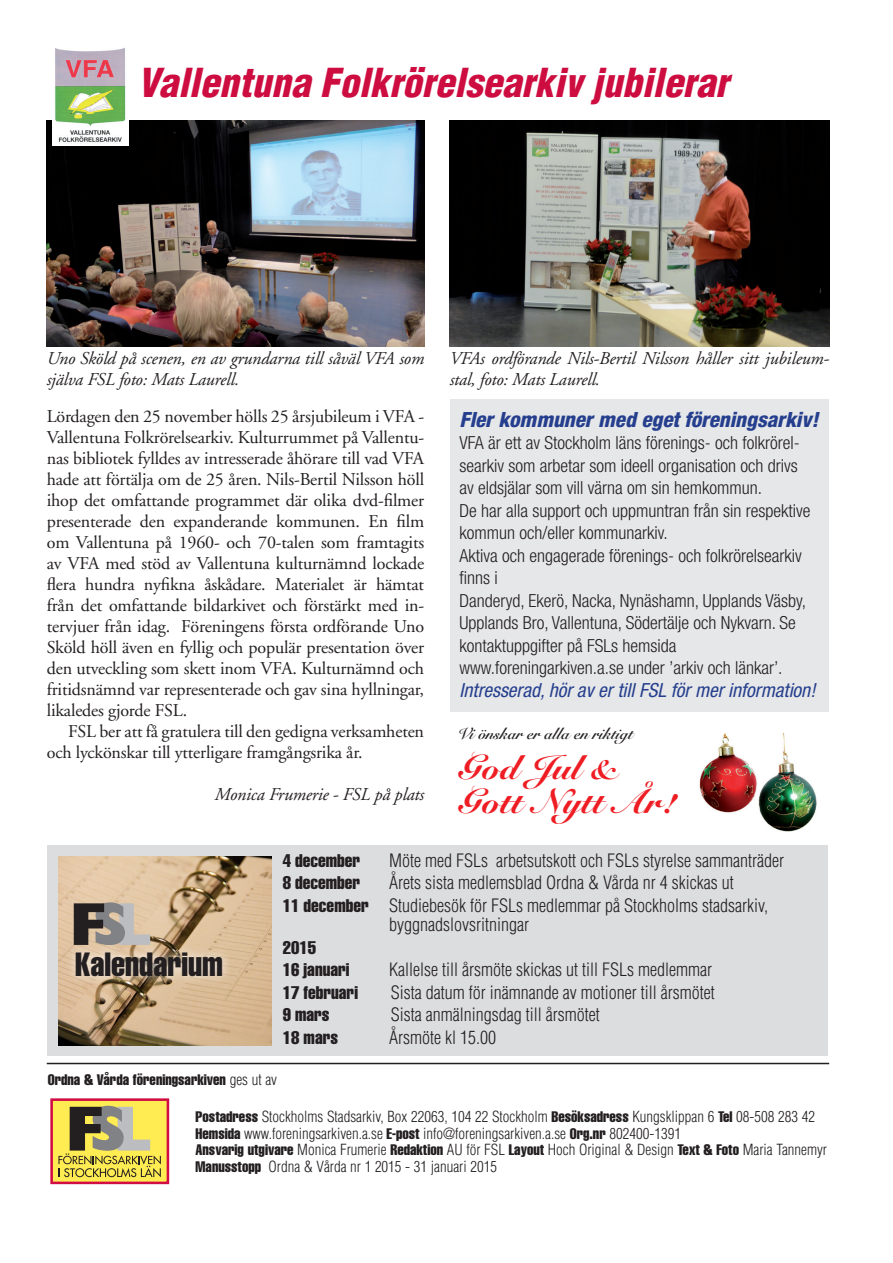
<style>
.page{position:relative;width:893px;height:1263px;background:#fff}
.page>*{position:absolute;margin:0;border:0;box-sizing:border-box;transform-origin:0 0}
.t1{font:italic 900 condensed 39px "Helvetica LT Std";color:#cd0d40}
.t2{font:33.9px/33.9px "Snell Roundhand LT Std Blk Scr";color:#ee1d23}
.t3{font:33px "Helvetica LT Std Comp";color:#231f20}
.t4{font:italic 800 condensed 21px "Helvetica Neue LT Std";color:#253f8e}
.t5{font:italic condensed 19.5px "Helvetica Neue LT Std";color:#253f8e}
.t6{font:18px/21px "Adobe Garamond";letter-spacing:-.01em;color:#231f20;text-align:justify}
.t7{font:300 condensed 18px/22.5px "Helvetica Neue LT Std";color:#231f20}
.t8{font:300 condensed 18px/22.5px "Helvetica LT Std";color:#231f20}
.t9{font:italic 18px/21px "Adobe Garamond";letter-spacing:-.01em;color:#231f20}
.t10{font:18px/22.5px "Helvetica LT Std Comp";color:#231f20}
.t11{font:16.35px "Snell Roundhand LT Std Bd Scr";color:#231f20}
.t12{font:300 condensed 15px/16.5px "Helvetica LT Std";color:#231f20}
.t13{font:15px "Helvetica LT Std Comp";color:#231f20}
.s1{font-family:"Helvetica LT Std Comp";font-weight:400;font-stretch:normal}
.s2{font-family:"Helvetica LT Std";font-weight:300;font-stretch:condensed}
</style>
<div class="page">
<div style="left:48px;top:845px;width:780px;height:211px;background:#dcdddf"></div>
<div style="left:52px;top:1100px;width:116px;height:83px;background:#ffeb52"></div>
<div style="left:50px;top:1098px;width:119px;height:86px;border:3px solid #d20d44"></div>
<svg style="left:58px;top:1106px;width:103px;height:71px"></svg>
<hr style="left:47px;top:1063px;width:782px;height:1px;background:#231f20">
<img style="left:58px;top:856px;width:213px;height:189px">
<div style="left:66px;top:942px;width:166px;height:43px;background:#fff;opacity:.75"></div>
<svg style="left:74px;top:902px;width:76px;height:43px;background:#8f877f"></svg>
<img style="left:450px;top:120px;width:379px;height:227px">
<img style="left:47px;top:120px;width:377px;height:227px">
<img style="left:52px;top:47px;width:77px;height:99px">
<img style="left:699px;top:733px;width:118px;height:99px">
<div style="left:450px;top:399px;width:378px;height:313px;background:#e6e7e9"></div>
<h1 class="t1" style="left:138px;top:58px;width:592px">Vallentuna Folkrörelsearkiv jubilerar</h1>
<p class="t9" style="left:47px;top:348px;width:379px">Uno Sköld på scenen, en av grundarna till såväl VFA som själva FSL foto: Mats Laurell.</p>
<p class="t6" style="left:47px;top:406px;width:379px">Lördagen den 25 november hölls 25 årsjubileum i VFA - Vallentuna Folkrörelsearkiv. Kulturrummet på Vallentu&shy;nas bibliotek fylldes av intresserade åhörare till vad VFA hade att förtälja om de 25 åren. Nils-Bertil Nilsson höll ihop det omfattande programmet där olika dvd-filmer presenterade den expanderande kommunen. En film om Vallentuna på 1960- och 70-talen som framtagits av VFA med stöd av Vallentuna kulturnämnd lockade flera hundra nyfikna åskådare. Materialet är hämtat från det omfattande bildarkivet och förstärkt med in&shy;tervjuer från idag. Föreningens första ordförande Uno Sköld höll även en fyllig och populär presentation över den utveckling som skett inom VFA. Kulturnämnd och fritidsnämnd var representerade och gav sina hyllningar, likaledes gjorde FSL.</p>
<p class="t6" style="left:47px;top:721px;width:379px;text-indent:21px">FSL ber att få gratulera till den gedigna verksamheten och lyckönskar till ytterligare framgångsrika år.</p>
<p class="t9" style="left:215px;top:784px;width:211px">Monica Frumerie - FSL på plats</p>
<p class="t9" style="left:450px;top:348px;width:381px">VFAs ordförande Nils-Bertil Nilsson håller sitt jubileum&shy;stal, foto: Mats Laurell.</p>
<p class="t4" style="left:460px;top:406px;width:360px">Fler kommuner med eget föreningsarkiv!</p>
<p class="t7" style="left:460px;top:431px;width:352px">VFA är ett av Stockholm läns förenings- och folkrörel&shy;searkiv som arbetar som ideell organisation och drivs av eldsjälar som vill värna om sin hemkommun.<br>De har alla support och uppmuntran från sin respektive kommun och/eller kommunarkiv.<br>Aktiva och engagerade förenings- och folkrörelsearkiv finns i<br>Danderyd, Ekerö, Nacka, Nynäshamn, Upplands Väsby, Upplands Bro, Vallentuna, Södertälje och Nykvarn. Se kontaktuppgifter på FSLs hemsida www.foreningarkiven.a.se under ’arkiv och länkar’.</p>
<p class="t5" style="left:460px;top:678px;width:357px">Intresserad, hör av er till FSL för mer information!</p>
<p class="t11" style="left:458px;top:723px;width:177px">Vi önskar er alla en riktigt</p>
<h2 class="t2" style="left:458px;top:752px;width:219px">God Jul &amp;<br>Gott Nytt År!</h2>
<h3 class="t3" style="left:75px;top:943px;width:149px">Kalendarium</h3>
<p class="t10" style="left:283px;top:849px;width:79px">4 december</p>
<p class="t8" style="left:389px;top:849px;width:396px">Möte med FSLs arbetsutskott och FSLs styrelse sammanträder</p>
<p class="t10" style="left:283px;top:871px;width:79px">8 december</p>
<p class="t8" style="left:283px;top:871px;width:487px;text-indent:106px">Årets sista medlemsblad Ordna &amp; Vårda nr 4 skickas ut<br><span class="s1">11 december</span> Studiebesök för FSLs medlemmar på Stockholms stadsarkiv,</p>
<p class="t8" style="left:389px;top:913px;width:141px">byggnadslovsritningar</p>
<p class="t10" style="left:283px;top:936px;width:68px">2015<br>16 januari</p>
<p class="t8" style="left:389px;top:958px;width:324px">Kallelse till årsmöte skickas ut till FSLs medlemmar</p>
<p class="t10" style="left:283px;top:981px;width:77px">17 februari</p>
<p class="t8" style="left:391px;top:981px;width:325px">Sista datum för inämnande av motioner till årsmötet</p>
<p class="t10" style="left:283px;top:1003px;width:48px">9 mars</p>
<p class="t8" style="left:391px;top:1003px;width:210px">Sista anmälningsdag till årsmötet</p>
<p class="t10" style="left:283px;top:1026px;width:57px">18 mars</p>
<p class="t8" style="left:389px;top:1026px;width:108px">Årsmöte kl 15.00</p>
<p class="t13" style="left:48px;top:1070px;width:231px">Ordna &amp; Vårda föreningsarkiven <span class="s2">ges ut av</span></p>
<p class="t12" style="left:196px;top:1108px;width:633px"><span class="s1">Postadress</span> Stockholms Stadsarkiv, Box 22063, 104 22 Stockholm <span class="s1">Besöksadress</span> Kungsklippan 6 <span class="s1">Tel</span> 08-508 283 42<br><span class="s1">Hemsida</span> www.foreningsarkiven.a.se <span class="s1">E-post</span> info@foreningsarkiven.a.se <span class="s1">Org.nr</span> 802400-1391<br><span class="s1">Ansvarig utgivare</span> Monica Frumerie <span class="s1">Redaktion</span> AU för FSL <span class="s1">Layout</span> Hoch Original &amp; Design <span class="s1">Text &amp; Foto</span> Maria Tannemyr <span class="s1">Manusstopp</span> Ordna &amp; Vårda nr 1 2015 - 31 januari 2015</p>
</div>
